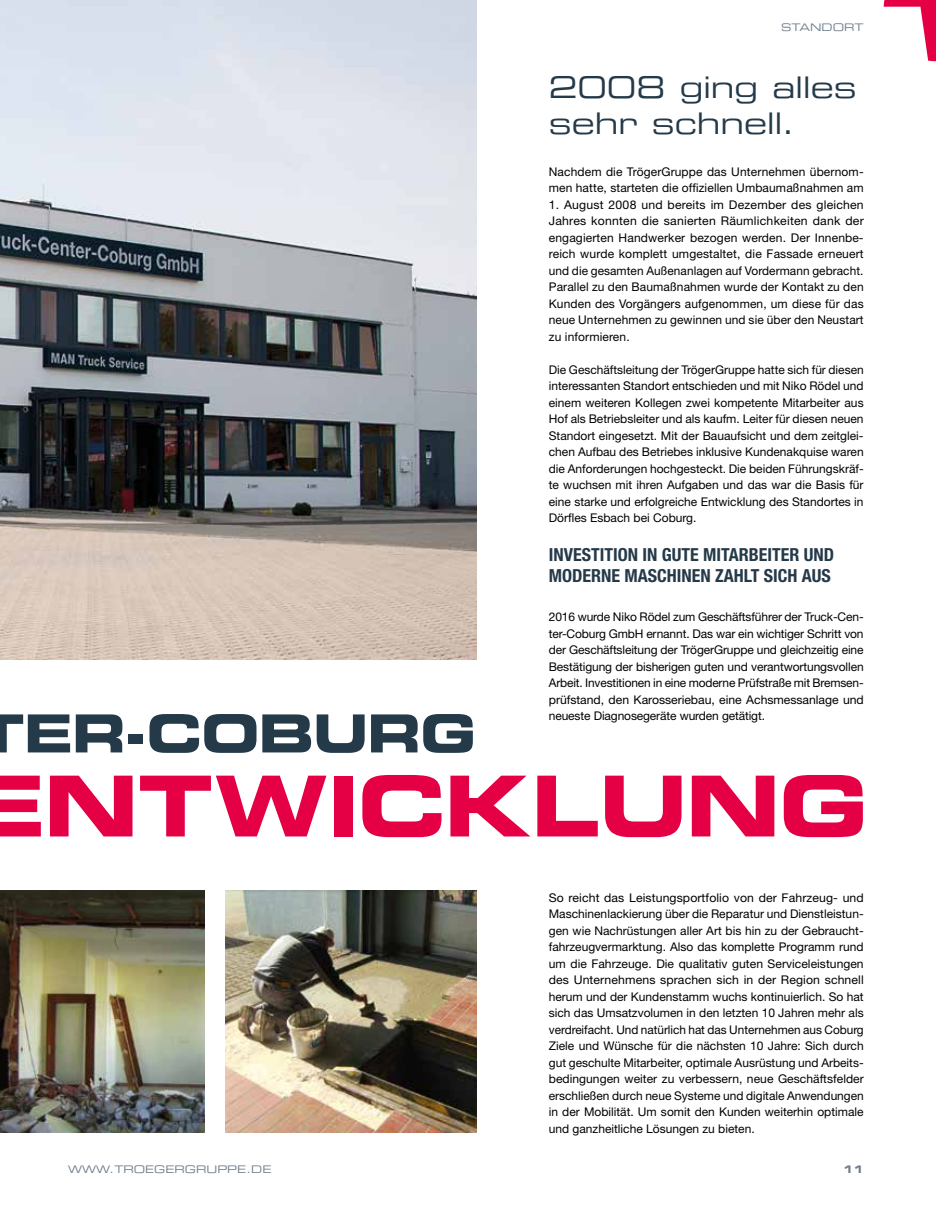
<style>
.page{position:relative;width:936px;height:1212px;background:#fff}
.page>*{position:absolute;margin:0;border:0;box-sizing:border-box;transform-origin:0 0}
.t1{font:84px "Eurostile LT Bold Extended Two";letter-spacing:-.015em;color:#e50046}
.t2{font:52.5px "Eurostile LT Bold Extended Two";letter-spacing:-.025em;color:#253a49}
.t3{font:30px/36px "Eurostile LT Extended Two";letter-spacing:-.005em;color:#253a49}
.t4{font:700 condensed 18px/21.6px "Helvetica Neue LT Std";color:#253a49}
.t5{font:12px/16.5px "Helvetica Neue LT Std";color:#000;text-align:justify}
.t6{font:10.5px "Eurostile LT Extended Two";color:#707e8e}
.t7{font:10.5px "Eurostile LT Bold Extended Two";color:#707e8e}
</style>
<div class="page">
<img style="left:0;top:0;width:476px;height:659px">
<img style="left:225px;top:891px;width:251px;height:242px">
<img style="left:0;top:891px;width:204px;height:242px">
<svg style="left:883px;top:0;width:52px;height:61px"></svg>
<p class="t6" style="left:781px;top:20px;width:84px">STANDORT</p>
<h3 class="t3" style="left:549px;top:69px;width:309px">2008 ging alles sehr schnell.</h3>
<p class="t5" style="left:549px;top:163px;width:316px">Nachdem die TrögerGruppe das Unternehmen übernom&shy;men hatte, starteten die offiziellen Umbaumaßnahmen am</p>
<p class="t5" style="left:549px;top:196px;width:316px">1. August 2008 und bereits im Dezember des gleichen Jahres konnten die sanierten Räumlichkeiten dank der engagierten Handwerker bezogen werden. Der Innenbe&shy;reich wurde komplett umgestaltet, die Fassade erneuert und die gesamten Außenanlagen auf Vordermann gebracht.<br>Parallel zu den Baumaßnahmen wurde der Kontakt zu den Kunden des Vorgängers aufgenommen, um diese für das neue Unternehmen zu gewinnen und sie über den Neustart zu informieren.</p>
<p class="t5" style="left:549px;top:361px;width:316px">Die Geschäftsleitung der TrögerGruppe hatte sich für diesen interessanten Standort entschieden und mit Niko Rödel und einem weiteren Kollegen zwei kompetente Mitarbeiter aus Hof als Betriebsleiter und als kaufm. Leiter für diesen neuen Standort eingesetzt. Mit der Bauaufsicht und dem zeitglei&shy;chen Aufbau des Betriebes inklusive Kundenakquise waren die Anforderungen hochgesteckt. Die beiden Führungskräf&shy;te wuchsen mit ihren Aufgaben und das war die Basis für eine starke und erfolgreiche Entwicklung des Standortes in Dörfles Esbach bei Coburg.</p>
<h3 class="t4" style="left:549px;top:543px;width:287px">INVESTITION IN GUTE MITARBEITER UND<br>MODERNE MASCHINEN ZAHLT SICH AUS</h3>
<p class="t5" style="left:549px;top:608px;width:316px">2016 wurde Niko Rödel zum Geschäftsführer der Truck-Cen&shy;ter-Coburg GmbH ernannt. Das war ein wichtiger Schritt von der Geschäftsleitung der TrögerGruppe und gleichzeitig eine Bestätigung der bisherigen guten und verantwortungsvollen Arbeit. Investitionen in eine moderne Prüfstraße mit Bremsen&shy;prüfstand, den Karosseriebau, eine Achsmessanlage und neueste Diagnosegeräte wurden getätigt.</p>
<h2 class="t2" style="left:-22px;top:696px;width:500px">TER-COBURG</h2>
<h1 class="t1" style="left:-33px;top:747px;width:902px">ENTWICKLUNG</h1>
<p class="t5" style="left:549px;top:889px;width:316px">So reicht das Leistungsportfolio von der Fahrzeug- und Maschinenlackierung über die Reparatur und Dienstleistun&shy;gen wie Nachrüstungen aller Art bis hin zu der Gebraucht&shy;fahrzeugvermarktung. Also das komplette Programm rund um die Fahrzeuge. Die qualitativ guten Serviceleistungen des Unternehmens sprachen sich in der Region schnell herum und der Kundenstamm wuchs kontinuierlich. So hat sich das Umsatzvolumen in den letzten 10 Jahren mehr als verdreifacht. Und natürlich hat das Unternehmen aus Coburg Ziele und Wünsche für die nächsten 10 Jahre: Sich durch gut geschulte Mitarbeiter, optimale Ausrüstung und Arbeits&shy;bedingungen weiter zu verbessern, neue Geschäftsfelder erschließen durch neue Systeme und digitale Anwendungen in der Mobilität. Um somit den Kunden weiterhin optimale und ganzheitliche Lösungen zu bieten.</p>
<p class="t6" style="left:68px;top:1162px;width:205px">WWW.TROEGERGRUPPE.DE</p>
<p class="t7" style="left:842px;top:1161px;width:22px">11</p>
</div>
